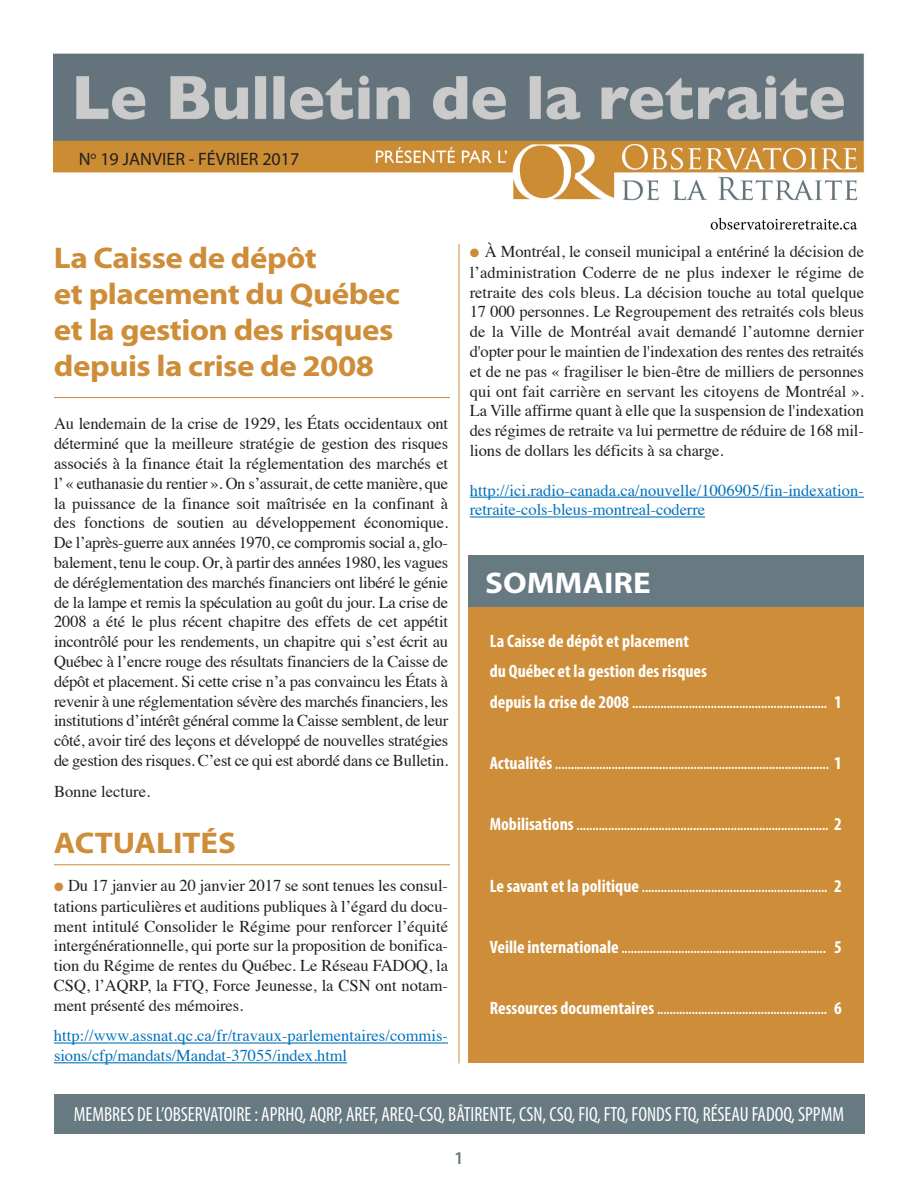
<style>
.page{position:relative;width:918px;height:1188px;background:#fff}
.page>*{position:absolute;margin:0;border:0;box-sizing:border-box;transform-origin:0 0}
.t1{font:700 30px/36px "Myriad Pro";letter-spacing:-.015em;color:#ce8d38;scale:1.1 1}
.t2{font:700 30px "Myriad Pro";color:#fff;scale:1.1 1}
.t3{font:condensed 20.55px "Myriad Pro";color:#fff;scale:.95 1}
.t4{font:700 condensed 18px/30.6px "Myriad Pro";color:#fff}
.t5{font:18px "Myriad Pro";color:#231f20}
.t6{font:600 18px "Myriad Pro";color:#677981}
.t7{font:16.5px/19.8px "Times";letter-spacing:-.005em;color:#231f20;text-align:justify}
.t8{font:16.5px/19.8px "Times";letter-spacing:.005em;color:#0072bc}
.t9{font:700 condensed 13.5px "Myriad Pro";color:#fff}
.s1{color:#ce8d38}
.s2{font-size:18px}
</style>
<div class="page">
<img style="left:53px;top:53px;width:811px;height:177px">
<div style="left:54px;top:1094px;width:810px;height:40px;background:#677981"></div>
<hr style="left:459px;top:244px;width:1px;height:820px;background:#ce8d38">
<hr style="left:54px;top:1042px;width:389px;height:2px;background:#0072bc">
<hr style="left:54px;top:1062px;width:293px;height:1px;background:#0072bc">
<hr style="left:470px;top:497px;width:394px;height:1px;background:#0072bc">
<hr style="left:470px;top:516px;width:235px;height:2px;background:#0072bc">
<hr style="left:54px;top:397px;width:396px;height:1px;background:#ce8d38">
<div style="left:468px;top:596px;width:396px;height:467px;background:#ce8d38"></div>
<div style="left:468px;top:555px;width:396px;height:52px;background:#677981"></div>
<hr style="left:54px;top:864px;width:396px;height:1px;background:#ce8d38">
<p class="t5" style="left:79px;top:152px;width:222px">N<sup>o</sup> 19 JANVIER - FÉVRIER 2017</p>
<h1 class="t1" style="left:54px;top:242px;width:316px">La Caisse de dépôt<br>et placement du Québec et la gestion des risques depuis la crise de 2008</h1>
<p class="t7" style="left:54px;top:415px;width:396px">Au lendemain de la crise de 1929, les États occidentaux ont déterminé que la meilleure stratégie de gestion des risques associés à la finance était la réglementation des marchés et l’« euthanasie du rentier ». On s’assurait, de cette manière, que la puissance de la finance soit maîtrisée en la confinant à des fonctions de soutien au développement économique.<br>De l’après-guerre aux années 1970, ce compromis social a, glo&shy;balement, tenu le coup. Or, à partir des années 1980, les vagues de déréglementation des marchés financiers ont libéré le génie de la lampe et remis la spéculation au goût du jour. La crise de 2008 a été le plus récent chapitre des effets de cet appétit incontrôlé pour les rendements, un chapitre qui s’est écrit au Québec à l’encre rouge des résultats financiers de la Caisse de dépôt et placement. Si cette crise n’a pas convaincu les États à revenir à une réglementation sévère des marchés financiers, les institutions d’intérêt général comme la Caisse semblent, de leur côté, avoir tiré des leçons et développé de nouvelles stratégies de gestion des risques. C’est ce qui est abordé dans ce Bulletin.</p>
<p class="t7" style="left:54px;top:783px;width:98px">Bonne lecture.</p>
<h1 class="t1" style="left:54px;top:828px;width:167px">ACTUALITÉS</h1>
<p class="t7" style="left:54px;top:877px;width:396px"><span class="s1">●</span> Du 17 janvier au 20 janvier 2017 se sont tenues les consul&shy;tations particulières et auditions publiques à l’égard du docu&shy;ment intitulé Consolider le Régime pour renforcer l’équité intergénérationnelle, qui porte sur la proposition de bonifica&shy;tion du Régime de rentes du Québec. Le Réseau FADOQ, la CSQ, l’AQRP, la FTQ, Force Jeunesse, la CSN ont notam&shy;ment présenté des mémoires.</p>
<p class="t8" style="left:54px;top:1027px;width:396px">http://www.assnat.qc.ca/fr/travaux-parlementaires/commis&shy;sions/cfp/mandats/Mandat-37055/index.html</p>
<p class="t7" style="left:470px;top:243px;width:396px"><span class="s1">●</span> À Montréal, le conseil municipal a entériné la décision de l’administration Coderre de ne plus indexer le régime de retraite des cols bleus. La décision touche au total quelque 17 000 personnes. Le Regroupement des retraités cols bleus de la Ville de Montréal avait demandé l’automne dernier d'opter pour le maintien de l'indexation des rentes des retraités et de ne pas « fragiliser le bien-être de milliers de personnes qui ont fait carrière en servant les citoyens de Montréal ».<br>La Ville affirme quant à elle que la suspension de l'indexation des régimes de retraite va lui permettre de réduire de 168 mil&shy;lions de dollars les déficits à sa charge.</p>
<p class="t8" style="left:470px;top:481px;width:396px">http://ici.radio-canada.ca/nouvelle/1006905/fin-indexation&shy;retraite-cols-bleus-montreal-coderre</p>
<h1 class="t2" style="left:485px;top:572px;width:152px">SOMMAIRE</h1>
<p class="t4" style="left:490px;top:627px;width:219px">La Caisse de dépôt et placement du Québec et la gestion des risques</p>
<p class="t9" style="left:490px;top:698px;width:353px"><span class="s2">depuis la crise de 2008</span> .............................................................. <span class="s2">1</span></p>
<p class="t9" style="left:490px;top:760px;width:353px"><span class="s2">Actualités</span> ....................................................................................... <span class="s2">1</span></p>
<p class="t9" style="left:490px;top:821px;width:353px"><span class="s2">Mobilisations</span> ................................................................................ <span class="s2">2</span></p>
<p class="t9" style="left:490px;top:882px;width:353px"><span class="s2">Le savant et la politique</span> ........................................................... <span class="s2">2</span></p>
<p class="t9" style="left:490px;top:943px;width:353px"><span class="s2">Veille internationale</span> ................................................................. <span class="s2">5</span></p>
<p class="t9" style="left:490px;top:1005px;width:353px"><span class="s2">Ressources documentaires</span> ...................................................... <span class="s2">6</span></p>
<p class="t3" style="left:74px;top:1107px;width:812px">MEMBRES DE L’OBSERVATOIRE : APRHQ, AQRP, AREF, AREQ-CSQ, BÂTIRENTE, CSN, CSQ, FIQ, FTQ, FONDS FTQ, RÉSEAU FADOQ, SPPMM</p>
<p class="t6" style="left:454px;top:1151px;width:11px">1</p>
</div>
